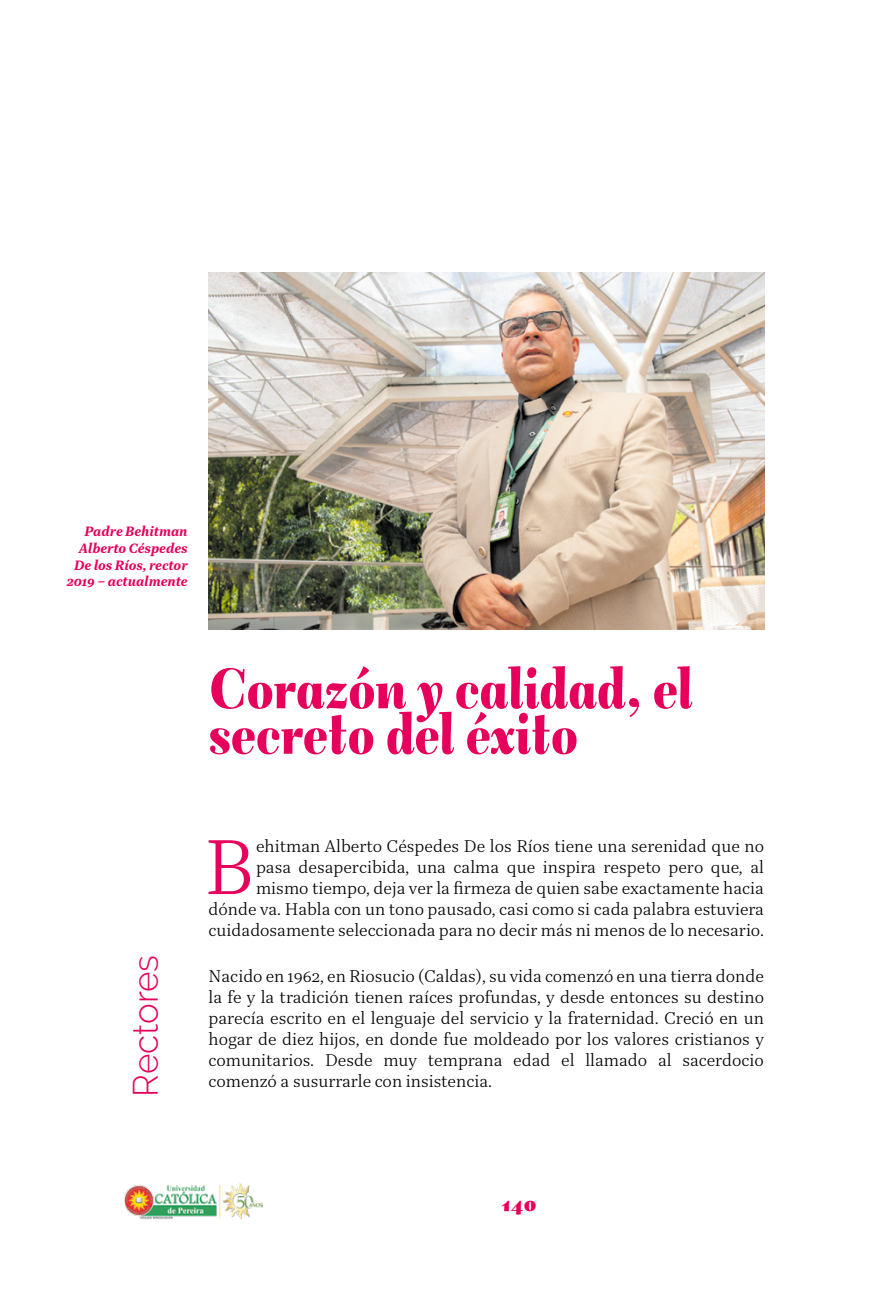
<style>
.page{position:relative;width:893px;height:1290px;background:#fff}
.page>*{position:absolute;margin:0;border:0;box-sizing:border-box;transform-origin:0 0}
.t1{font:300 79.98px "Quinn Text";color:#e6005b}
.t2{font:63px/45.5px "Mon Nicolette Variable Petite";letter-spacing:-.005em;color:#e6005b}
.t3{font:300 35px "Raleway";color:#e6005b}
.t4{font:24.5px "Mon Nicolette Variable Petite";color:#e6005b}
.t5{font:300 17.5px/21px "Quinn Text";color:#000;text-align:right}
.t6{font:italic 700 14px/16.8px "Quinn Text";color:#e6005b;text-align:right}
</style>
<div class="page">
<img style="left:124px;top:1183px;width:138px;height:36px">
<img style="left:209px;top:273px;width:555px;height:357px">
<p class="t6" style="left:67px;top:523px;width:122px">Padre Behitman<br>Alberto Céspedes<br>De los Ríos, rector<br>2019 – actualmente</p>
<h2 class="t2" style="left:209px;top:661px;width:486px">Corazón y calidad, el secreto del éxito</h2>
<h3 class="t3" style="left:125px;top:1096px;width:143px;rotate:-90deg">Rectores</h3>
<p class="t5" style="left:209px;top:835px;width:557px">ehitman Alberto Céspedes De los Ríos tiene una serenidad que no<br>pasa desapercibida, una calma que inspira respeto pero que, al mismo tiempo, deja ver la firmeza de quien sabe exactamente hacia dónde va. Habla con un tono pausado, casi como si cada palabra estuviera cuidadosamente seleccionada para no decir más ni menos de lo necesario.</p>
<p class="t5" style="left:209px;top:965px;width:557px;text-align:justify">Nacido en 1962, en Riosucio (Caldas), su vida comenzó en una tierra donde la fe y la tradición tienen raíces profundas, y desde entonces su destino parecía escrito en el lenguaje del servicio y la fraternidad. Creció en un hogar de diez hijos, en donde fue moldeado por los valores cristianos y comunitarios. Desde muy temprana edad el llamado al sacerdocio comenzó a susurrarle con insistencia.</p>
<h1 class="t1" style="left:204px;top:815px;width:53px">B</h1>
<h3 class="t4" style="left:501px;top:1186px;width:37px">140</h3>
</div>
